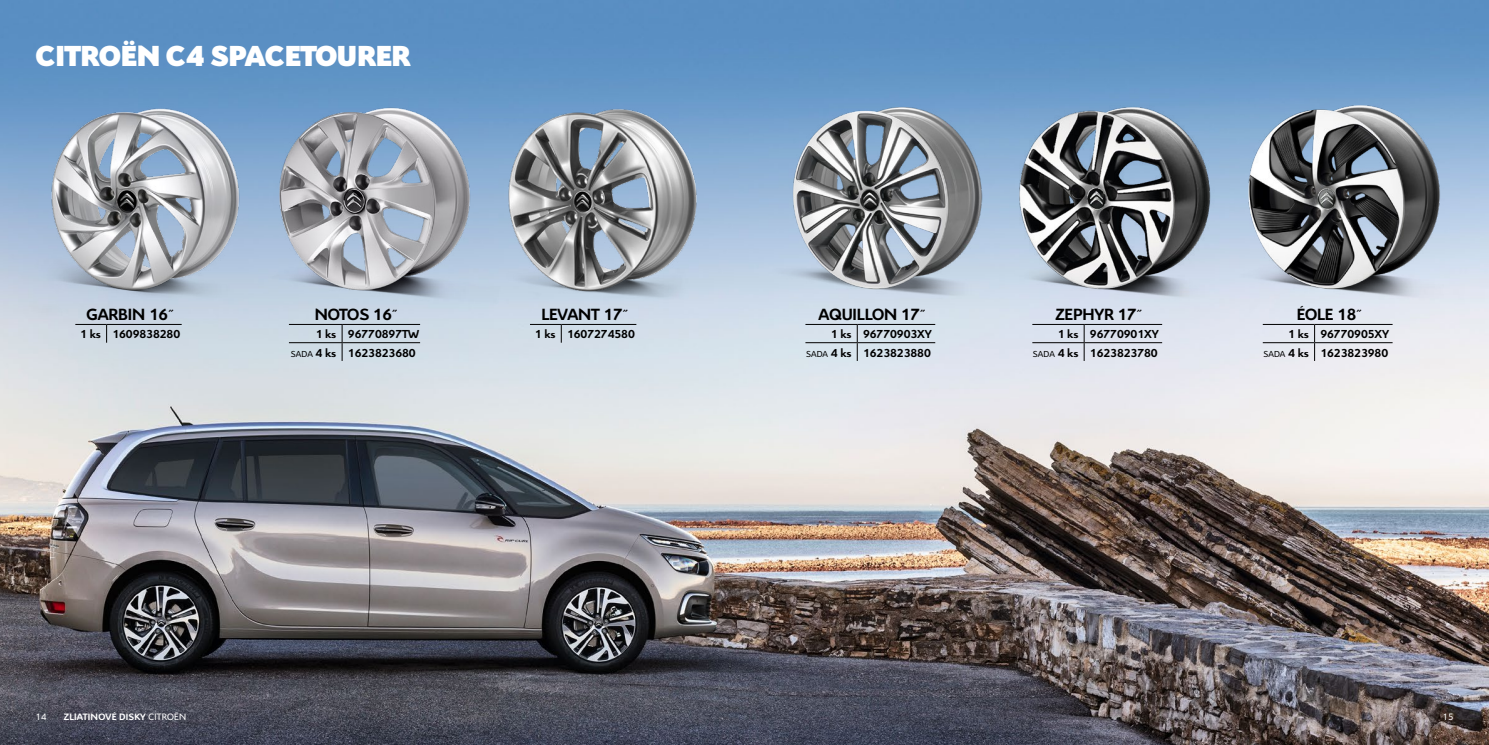
<style>
.page{position:relative;width:1489px;height:745px;background:#fff}
.page>*{position:absolute;margin:0;border:0;box-sizing:border-box;transform-origin:0 0}
.t1{font:31.25px "Citroen Blackv 6";letter-spacing:-.025em;color:#fff}
.t2{font:700 17.5px "Citroen";letter-spacing:-.005em;color:#000}
.t3{font:700 12.5px/18.2px "Citroen";letter-spacing:-.005em;color:#000;text-align:right}
.t4{font:700 10px "Citroen";letter-spacing:.02em;color:#fff}
.t5{font:10px "Citroen";color:#fff}
.s1{font-weight:400;font-size:9.38px}
.s2{font-weight:400}
</style>
<div class="page">
<img style="left:0;top:0;width:1488px;height:744px">
<img style="left:18px;top:97px;width:243px;height:219px">
<img style="left:251px;top:92px;width:252px;height:223px">
<img style="left:480px;top:94px;width:245px;height:219px">
<img style="left:763px;top:91px;width:216px;height:218px">
<img style="left:1243px;top:90px;width:223px;height:223px">
<img style="left:979px;top:70px;width:264px;height:264px">
<hr style="left:75px;top:324px;width:32px;height:1px;background:#000">
<hr style="left:107px;top:324px;width:75px;height:1px;background:#000">
<svg style="left:106px;top:325px;width:1px;height:17px"></svg>
<hr style="left:530px;top:324px;width:31px;height:1px;background:#000">
<hr style="left:561px;top:324px;width:75px;height:1px;background:#000">
<svg style="left:561px;top:325px;width:1px;height:17px"></svg>
<hr style="left:289px;top:324px;width:53px;height:1px;background:#000">
<hr style="left:342px;top:324px;width:78px;height:1px;background:#000">
<hr style="left:289px;top:342px;width:53px;height:1px;background:#000">
<hr style="left:342px;top:342px;width:78px;height:1px;background:#000">
<svg style="left:341px;top:325px;width:1px;height:36px"></svg>
<hr style="left:805px;top:324px;width:52px;height:1px;background:#000">
<hr style="left:857px;top:324px;width:78px;height:1px;background:#000">
<hr style="left:805px;top:342px;width:52px;height:1px;background:#000">
<hr style="left:857px;top:342px;width:78px;height:1px;background:#000">
<svg style="left:856px;top:325px;width:1px;height:36px"></svg>
<hr style="left:1032px;top:324px;width:52px;height:1px;background:#000">
<hr style="left:1084px;top:324px;width:78px;height:1px;background:#000">
<hr style="left:1032px;top:342px;width:52px;height:1px;background:#000">
<hr style="left:1084px;top:342px;width:78px;height:1px;background:#000">
<svg style="left:1083px;top:325px;width:1px;height:36px"></svg>
<hr style="left:1262px;top:324px;width:52px;height:1px;background:#000">
<hr style="left:1314px;top:324px;width:78px;height:1px;background:#000">
<hr style="left:1262px;top:342px;width:52px;height:1px;background:#000">
<hr style="left:1314px;top:342px;width:78px;height:1px;background:#000">
<svg style="left:1313px;top:325px;width:1px;height:36px"></svg>
<h1 class="t1" style="left:35px;top:34px;width:377px">CITROËN C4 SPACETOURER</h1>
<h2 class="t2" style="left:87px;top:304px;width:89px">GARBIN 16˝</h2>
<p class="t3" style="left:80px;top:325px;width:102px">1 ks 1609838280</p>
<h2 class="t2" style="left:315px;top:304px;width:84px">NOTOS 16˝</h2>
<p class="t3" style="left:291px;top:325px;width:130px">1 ks 96770897TW<br><span class="s1">SADA</span> 4 ks 1623823680</p>
<h2 class="t2" style="left:541px;top:304px;width:88px">LEVANT 17˝</h2>
<p class="t3" style="left:535px;top:325px;width:102px">1 ks 1607274580</p>
<h2 class="t2" style="left:818px;top:304px;width:109px">AQUILLON 17˝</h2>
<p class="t3" style="left:806px;top:325px;width:127px">1 ks 96770903XY<br><span class="s1">SADA</span> 4 ks 1623823880</p>
<h2 class="t2" style="left:1055px;top:304px;width:89px">ZEPHYR 17˝</h2>
<p class="t3" style="left:1032px;top:325px;width:127px">1 ks 96770901XY<br><span class="s1">SADA</span> 4 ks 1623823780</p>
<h2 class="t2" style="left:1296px;top:304px;width:67px">ÉOLE 18˝</h2>
<p class="t3" style="left:1263px;top:325px;width:127px">1 ks 96770905XY<br><span class="s1">SADA</span> 4 ks 1623823980</p>
<p class="t5" style="left:35px;top:710px;width:12px">14</p>
<p class="t4" style="left:64px;top:710px;width:124px">ZLIATINOVÉ DISKY <span class="s2">CITROËN</span></p>
<p class="t5" style="left:1442px;top:710px;width:12px">15</p>
</div>
